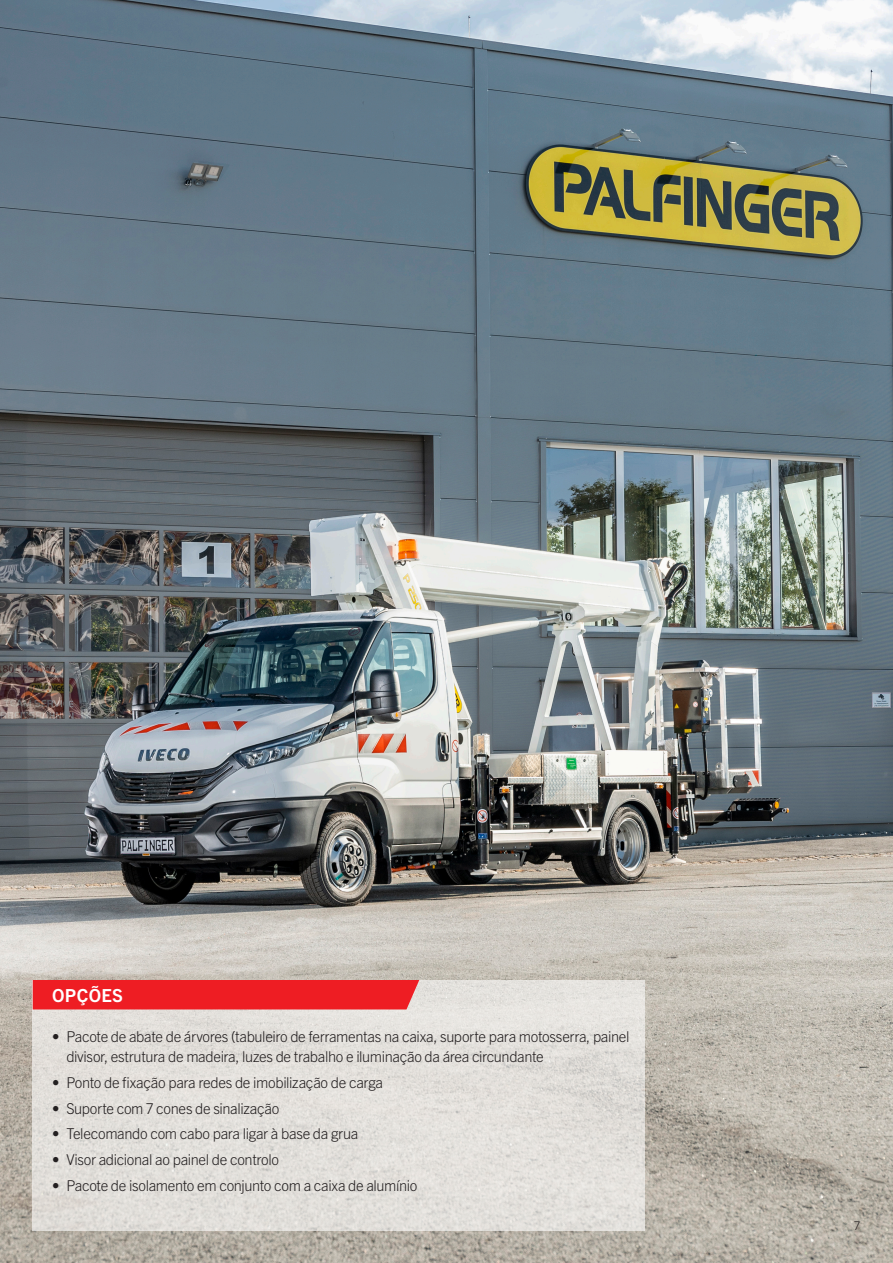
<style>
.page{position:relative;width:893px;height:1263px;background:#fff}
.page>*{position:absolute;margin:0;border:0;box-sizing:border-box;transform-origin:0 0}
.t1{font:700 18px "Trade Gothic Next LT Pro";letter-spacing:.02em;color:#fff}
.t2{font:300 15px/19.5px "Trade Gothic Next LT Pro";letter-spacing:-.02em;color:#231f20}
.t3{font:300 12px "Trade Gothic Next LT Pro";color:#231f20}
</style>
<div class="page">
<img style="left:0;top:0;width:893px;height:1263px">
<div style="left:33px;top:980px;width:612px;height:250px;background:#e3e0db"></div>
<div style="left:33px;top:980px;width:386px;height:29px;background:#ee1d23"></div>
<p class="t1" style="left:52px;top:982px;width:72px">OPÇÕES</p>
<p class="t2" style="left:66px;top:1026px;width:565px;text-indent:-14px">• Pacote de abate de árvores (tabuleiro de ferramentas na caixa, suporte para motosserra, painel divisor, estrutura de madeira, luzes de trabalho e iluminação da área circundante</p>
<p class="t2" style="left:52px;top:1071px;width:332px">• Ponto de fixação para redes de imobilização de carga</p>
<p class="t2" style="left:52px;top:1097px;width:229px">• Suporte com 7 cones de sinalização</p>
<p class="t2" style="left:52px;top:1123px;width:308px">• Telecomando com cabo para ligar à base da grua</p>
<p class="t2" style="left:52px;top:1149px;width:228px">• Visor adicional ao painel de controlo</p>
<p class="t2" style="left:52px;top:1175px;width:367px">• Pacote de isolamento em conjunto com a caixa de alumínio</p>
<p class="t3" style="left:854px;top:1217px;width:8px">7</p>
</div>
